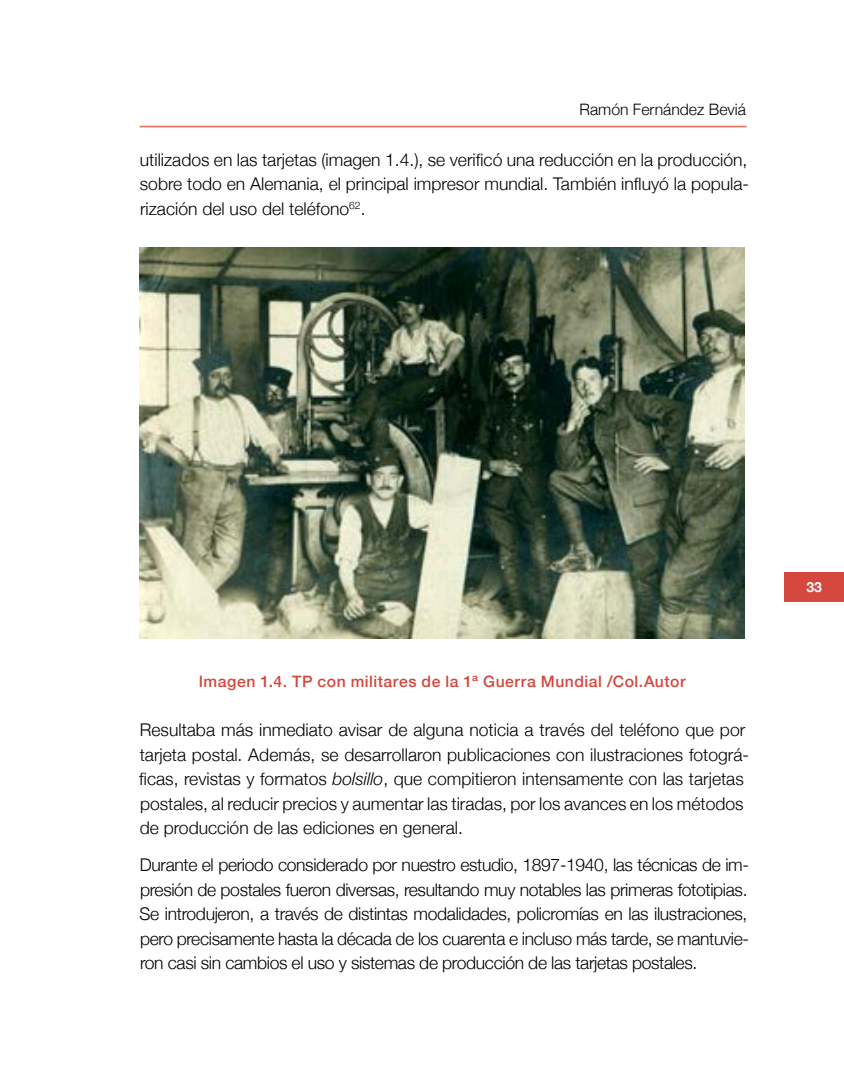
<style>
.page{position:relative;width:844px;height:1092px;background:#fff}
.page>*{position:absolute;margin:0;border:0;box-sizing:border-box;transform-origin:0 0}
.t1{font:300 17.5px/24.5px "Helvetica Neue";color:#000;text-align:justify}
.t2{font:500 15.75px "Helvetica Neue";letter-spacing:.03em;color:#d4483e}
.t3{font:300 15.75px "Helvetica Neue";color:#000}
.t4{font:700 14px "Helvetica Neue";color:#fff}
.s1{font-style:italic}
</style>
<div class="page">
<div style="left:784px;top:572px;width:59px;height:29px;background:#d4483e"></div>
<hr style="left:140px;top:126px;width:606px;height:1px;background:#df7a68">
<img style="left:140px;top:247px;width:604px;height:391px">
<p class="t3" style="left:579px;top:97px;width:168px">Ramón Fernández Beviá</p>
<p class="t1" style="left:140px;top:146px;width:610px">utilizados en las tarjetas (imagen 1.4.), se verificó una reducción en la producción, sobre todo en Alemania, el principal impresor mundial. También influyó la popula&shy;rización del uso del teléfono<sup>62</sup>.</p>
<p class="t2" style="left:199px;top:669px;width:488px">Imagen 1.4. TP con militares de la 1ª Guerra Mundial /Col.Autor</p>
<p class="t1" style="left:139px;top:716px;width:611px;text-align:left">Resultaba más inmediato avisar de alguna noticia a través del teléfono que por tarjeta postal. Además, se desarrollaron publicaciones con ilustraciones fotográ&shy;ficas, revistas y formatos <span class="s1">bolsillo</span>, que compitieron intensamente con las tarjetas postales, al reducir precios y aumentar las tiradas, por los avances en los métodos de producción de las ediciones en general.</p>
<p class="t1" style="left:139px;top:851px;width:611px">Durante el periodo considerado por nuestro estudio, 1897-1940, las técnicas de im&shy;presión de postales fueron diversas, resultando muy notables las primeras fototipias.<br>Se introdujeron, a través de distintas modalidades, policromías en las ilustraciones, pero precisamente hasta la década de los cuarenta e incluso más tarde, se mantuvie&shy;ron casi sin cambios el uso y sistemas de producción de las tarjetas postales.</p>
<p class="t4" style="left:806px;top:575px;width:17px">33</p>
</div>
